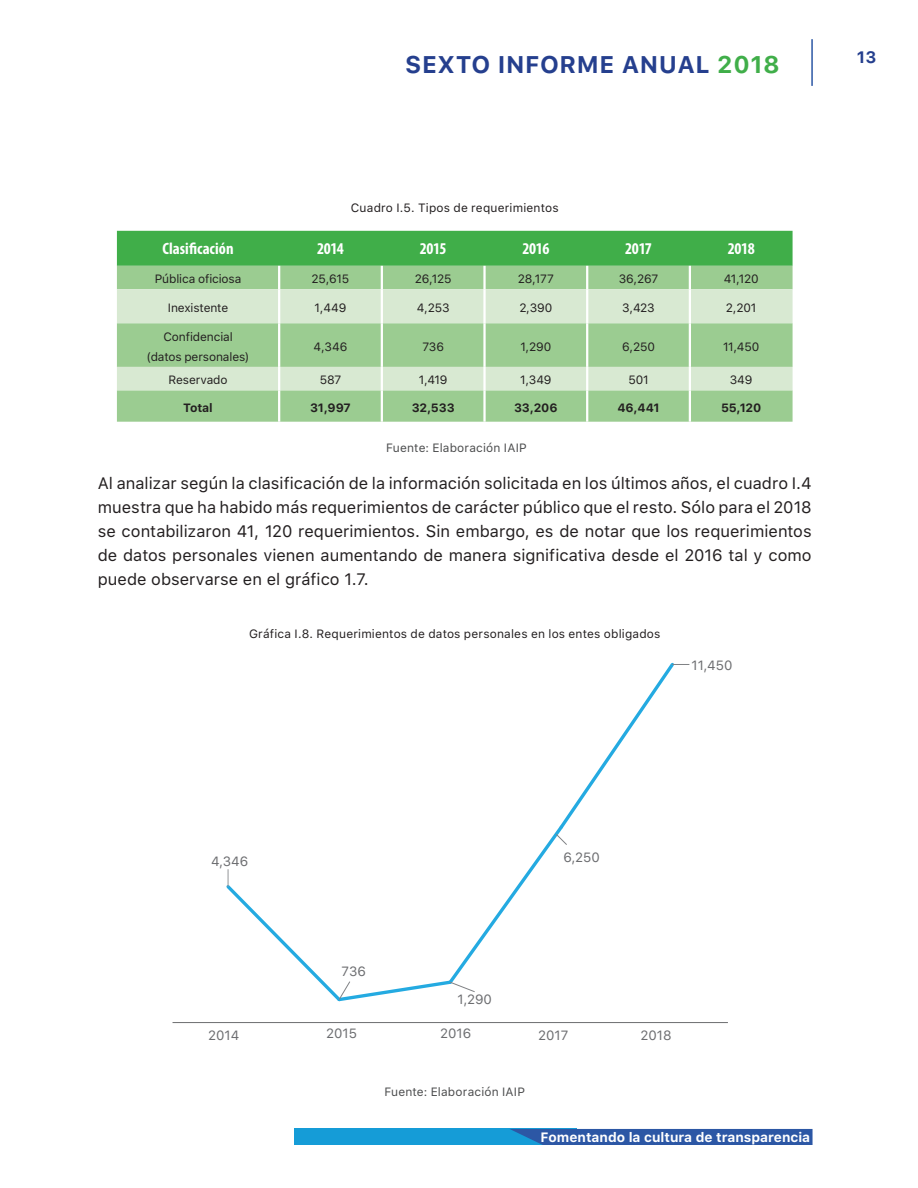
<style>
.page{position:relative;width:918px;height:1188px;background:#fff}
.page>*{position:absolute;margin:0;border:0;box-sizing:border-box;transform-origin:0 0}
.t1{font:700 24px "SF Pro Text";letter-spacing:.025em;color:#253f8e}
.Parrafo_simple{font:16.5px/24px "SF Pro Text";color:#231f20;text-align:justify}
.Header_Tabla{font:700 condensed 16.5px "Myriad Pro";letter-spacing:-.015em;color:#fff}
.Header_Tabla-2{font:700 condensed 16.5px "Myriad Pro";letter-spacing:.005em;color:#fff}
.t2{font:700 16.5px "SF Pro Text";color:#253f8e}
.t3{font:700 13.5px "SF Pro Text";color:#fff}
.t4{font:13.35px "SF Pro Text";color:#6c6d70}
.Body_Tabla{font:12px "SF Pro Text";letter-spacing:-.01em;color:#231f20}
.Tabla_-_Grafica{font:12px "SF Pro Text";letter-spacing:.015em;color:#231f20}
.Tabla_-_Grafica-2{font:12px "SF Pro Text";letter-spacing:.015em;color:#4b4c4d}
.Body_Tabla-2{font:700 12px "SF Pro Text";letter-spacing:-.015em;color:#231f20}
.s1{color:#40ae49}
</style>
<div class="page">
<div style="left:294px;top:1129px;width:283px;height:16px;background:#159cd7"></div>
<div style="left:510px;top:1129px;width:303px;height:16px;background:#2c57a5"></div>
<hr style="left:811px;top:39px;width:2px;height:47px;background:#2c57a5">
<div style="left:117px;top:231px;width:676px;height:35px;background:#40ae49"></div>
<div style="left:117px;top:266px;width:676px;height:156px;background:#9bcc91"></div>
<svg style="left:117px;top:289px;width:676px;height:101px;background:#bedcb6"></svg>
<hr style="left:278px;top:266px;width:2px;height:23px;background:#fff">
<hr style="left:381px;top:266px;width:2px;height:23px;background:#fff">
<hr style="left:483px;top:266px;width:3px;height:23px;background:#fff">
<hr style="left:586px;top:266px;width:2px;height:23px;background:#fff">
<hr style="left:689px;top:266px;width:2px;height:23px;background:#fff">
<hr style="left:278px;top:289px;width:2px;height:34px;background:#fff">
<hr style="left:381px;top:289px;width:2px;height:34px;background:#fff">
<hr style="left:483px;top:289px;width:3px;height:34px;background:#fff">
<hr style="left:586px;top:289px;width:2px;height:34px;background:#fff">
<hr style="left:689px;top:289px;width:2px;height:34px;background:#fff">
<hr style="left:278px;top:323px;width:2px;height:44px;background:#fff">
<hr style="left:381px;top:323px;width:2px;height:44px;background:#fff">
<hr style="left:483px;top:323px;width:3px;height:44px;background:#fff">
<hr style="left:586px;top:323px;width:2px;height:44px;background:#fff">
<hr style="left:689px;top:323px;width:2px;height:44px;background:#fff">
<hr style="left:278px;top:367px;width:2px;height:23px;background:#fff">
<hr style="left:381px;top:367px;width:2px;height:23px;background:#fff">
<hr style="left:483px;top:367px;width:3px;height:23px;background:#fff">
<hr style="left:586px;top:367px;width:2px;height:23px;background:#fff">
<hr style="left:689px;top:367px;width:2px;height:23px;background:#fff">
<hr style="left:278px;top:390px;width:2px;height:32px;background:#fff">
<hr style="left:381px;top:390px;width:2px;height:32px;background:#fff">
<hr style="left:483px;top:390px;width:3px;height:32px;background:#fff">
<hr style="left:586px;top:390px;width:2px;height:32px;background:#fff">
<hr style="left:689px;top:390px;width:2px;height:32px;background:#fff">
<hr style="left:173px;top:1022px;width:555px;height:1px;background:#6c6d70">
<svg style="left:226px;top:662px;width:463px;height:340px"></svg>
<h1 class="t1" style="left:405px;top:51px;width:376px">SEXTO INFORME ANUAL <span class="s1">2018</span></h1>
<p class="t2" style="left:857px;top:47px;width:21px">13</p>
<p class="Tabla_-_Grafica" style="left:351px;top:199px;width:209px">Cuadro I.5. Tipos de requerimientos</p>
<p class="Header_Tabla-2" style="left:163px;top:239px;width:73px">Clasificación</p>
<p class="Header_Tabla" style="left:317px;top:239px;width:28px">2014</p>
<p class="Header_Tabla" style="left:420px;top:239px;width:28px">2015</p>
<p class="Header_Tabla" style="left:522px;top:239px;width:29px">2016</p>
<p class="Header_Tabla" style="left:625px;top:239px;width:28px">2017</p>
<p class="Header_Tabla" style="left:728px;top:239px;width:29px">2018</p>
<p class="Body_Tabla" style="left:155px;top:270px;width:88px">Pública oficiosa</p>
<p class="Body_Tabla" style="left:312px;top:270px;width:39px">25,615</p>
<p class="Body_Tabla" style="left:415px;top:270px;width:38px">26,125</p>
<p class="Body_Tabla" style="left:518px;top:270px;width:38px">28,177</p>
<p class="Body_Tabla" style="left:619px;top:270px;width:41px">36,267</p>
<p class="Body_Tabla" style="left:724px;top:270px;width:36px">41,120</p>
<p class="Body_Tabla" style="left:168px;top:299px;width:62px">Inexistente</p>
<p class="Body_Tabla" style="left:315px;top:299px;width:33px">1,449</p>
<p class="Body_Tabla" style="left:417px;top:299px;width:34px">4,253</p>
<p class="Body_Tabla" style="left:519px;top:299px;width:35px">2,390</p>
<p class="Body_Tabla" style="left:622px;top:299px;width:34px">3,423</p>
<p class="Body_Tabla" style="left:726px;top:299px;width:32px">2,201</p>
<p class="Body_Tabla" style="left:163px;top:328px;width:71px">Confidencial</p>
<p class="Body_Tabla" style="left:147px;top:348px;width:104px">(datos personales)</p>
<p class="Body_Tabla" style="left:314px;top:338px;width:35px">4,346</p>
<p class="Body_Tabla" style="left:422px;top:338px;width:23px">736</p>
<p class="Body_Tabla" style="left:520px;top:338px;width:33px">1,290</p>
<p class="Body_Tabla" style="left:622px;top:338px;width:34px">6,250</p>
<p class="Body_Tabla" style="left:723px;top:338px;width:38px">11,450</p>
<p class="Body_Tabla" style="left:168px;top:371px;width:61px">Reservado</p>
<p class="Body_Tabla" style="left:320px;top:371px;width:23px">587</p>
<p class="Body_Tabla" style="left:419px;top:371px;width:30px">1,419</p>
<p class="Body_Tabla" style="left:520px;top:371px;width:33px">1,349</p>
<p class="Body_Tabla" style="left:628px;top:371px;width:22px">501</p>
<p class="Body_Tabla" style="left:730px;top:371px;width:24px">349</p>
<p class="Body_Tabla-2" style="left:183px;top:401px;width:31px">Total</p>
<p class="Body_Tabla-2" style="left:310px;top:401px;width:42px">31,997</p>
<p class="Body_Tabla-2" style="left:412px;top:401px;width:45px">32,533</p>
<p class="Body_Tabla-2" style="left:514px;top:401px;width:45px">33,206</p>
<p class="Body_Tabla-2" style="left:618px;top:401px;width:44px">46,441</p>
<p class="Body_Tabla-2" style="left:721px;top:401px;width:42px">55,120</p>
<p class="Tabla_-_Grafica-2" style="left:386px;top:440px;width:142px">Fuente: Elaboración IAIP</p>
<p class="Parrafo_simple" style="left:98px;top:472px;width:715px">Al analizar según la clasificación de la información solicitada en los últimos años, el cuadro I.4 muestra que ha habido más requerimientos de carácter público que el resto. Sólo para el 2018 se contabilizaron 41, 120 requerimientos. Sin embargo, es de notar que los requerimientos de datos personales vienen aumentando de manera significativa desde el 2016 tal y como puede observarse en el gráfico 1.7.</p>
<p class="Tabla_-_Grafica" style="left:249px;top:625px;width:413px">Gráfica I.8. Requerimientos de datos personales en los entes obligados</p>
<p class="t4" style="left:692px;top:656px;width:42px">11,450</p>
<p class="t4" style="left:211px;top:851px;width:39px">4,346</p>
<p class="t4" style="left:342px;top:962px;width:26px">736</p>
<p class="t4" style="left:458px;top:990px;width:36px">1,290</p>
<p class="t4" style="left:563px;top:847px;width:38px">6,250</p>
<p class="t4" style="left:208px;top:1025px;width:33px">2014</p>
<p class="t4" style="left:326px;top:1024px;width:32px">2015</p>
<p class="t4" style="left:440px;top:1024px;width:33px">2016</p>
<p class="t4" style="left:538px;top:1025px;width:32px">2017</p>
<p class="t4" style="left:640px;top:1025px;width:33px">2018</p>
<p class="Tabla_-_Grafica-2" style="left:384px;top:1083px;width:142px">Fuente: Elaboración IAIP</p>
<p class="t3" style="left:541px;top:1129px;width:271px">Fomentando la cultura de transparencia</p>
</div>
